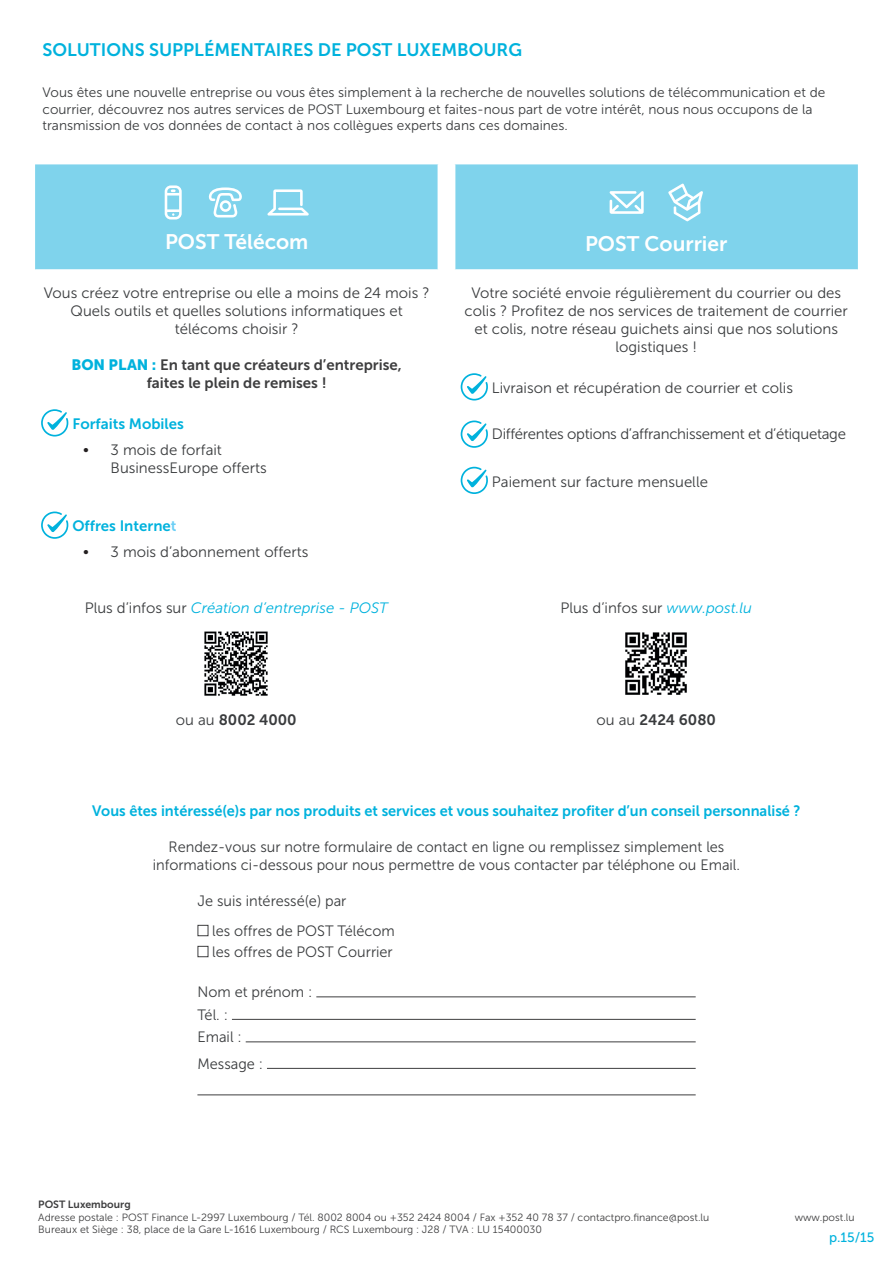
<style>
.page{position:relative;width:893px;height:1263px;background:#fff}
.page>*{position:absolute;margin:0;border:0;box-sizing:border-box;transform-origin:0 0}
.t1{font:21px "Museo Sans 700";color:#fff}
.t2{font:18px "Museo Sans 700";color:#00b2dd}
.t3{font:15px/18px "Museo Sans 300";color:#393b3d;text-align:center}
.t4{font:15px "Museo Sans 700";color:#00b2dd}
.t5{font:15px/18px "Museo Sans 700";color:#3e3e3f;text-align:center}
.t6{font:15px "Museo Sans 300";letter-spacing:-.02em;color:#393b3d}
.t7{font:italic 15px "Museo Sans 300";color:#00b2dd}
.t8{font:15px "Museo Sans 700";color:#393b3d}
.t9{font:13.65px/16.4px "Museo Sans 300";color:#393b3d}
.t10{font:13.5px "Museo Sans 500";color:#00b2dd}
.t11{font:10.5px "Museo Sans 300";color:#3e3e3f}
.t12{font:10.5px "Museo Sans 700";color:#3e3e3f}
.s1{font-family:"Museo Sans 900";color:#00b2dd}
.s2{font-family:"Times";color:#231f20}
.s3{color:#6bcff6}
.s4{font-style:normal;color:#393b3d}
.s5{font-family:"Museo Sans 300"}
.s6{font-style:italic;color:#00b2dd}
.s7{color:#3e3e3f}
</style>
<div class="page">
<div style="left:35px;top:164px;width:823px;height:105px;background:#7fd3ec"></div>
<svg style="left:438px;top:164px;width:17px;height:105px"></svg>
<svg style="left:165px;top:185px;width:17px;height:34px"></svg>
<svg style="left:208px;top:187px;width:34px;height:30px"></svg>
<svg style="left:267px;top:189px;width:42px;height:27px"></svg>
<svg style="left:609px;top:191px;width:35px;height:23px"></svg>
<svg style="left:668px;top:184px;width:35px;height:37px"></svg>
<svg style="left:41px;top:409px;width:27px;height:27px"></svg>
<svg style="left:41px;top:511px;width:27px;height:28px"></svg>
<svg style="left:461px;top:373px;width:27px;height:27px"></svg>
<svg style="left:461px;top:420px;width:27px;height:28px"></svg>
<svg style="left:461px;top:467px;width:27px;height:27px"></svg>
<img style="left:204px;top:631px;width:64px;height:65px">
<img style="left:625px;top:632px;width:62px;height:63px">
<hr style="left:316px;top:996px;width:380px;height:1px;background:#3e3e3f">
<hr style="left:232px;top:1019px;width:464px;height:1px;background:#3e3e3f">
<hr style="left:246px;top:1041px;width:450px;height:1px;background:#3e3e3f">
<hr style="left:267px;top:1068px;width:429px;height:1px;background:#3e3e3f">
<hr style="left:197px;top:1094px;width:499px;height:1px;background:#3e3e3f">
<p class="t2" style="left:43px;top:40px;width:481px">SOLUTIONS SUPPLÉMENTAIRES DE POST LUXEMBOURG</p>
<p class="t9" style="left:43px;top:85px;width:784px">Vous êtes une nouvelle entreprise ou vous êtes simplement à la recherche de nouvelles solutions de télécommunication et de courrier, découvrez nos autres services de POST Luxembourg et faites-nous part de votre intérêt, nous nous occupons de la transmission de vos données de contact à nos collègues experts dans ces domaines.</p>
<h1 class="t1" style="left:165px;top:230px;width:145px">POST Télécom</h1>
<h1 class="t1" style="left:585px;top:232px;width:144px">POST Courrier</h1>
<p class="t3" style="left:44px;top:284px;width:387px">Vous créez votre entreprise ou elle a moins de 24 mois ?<br>Quels outils et quelles solutions informatiques et télécoms choisir ?</p>
<p class="t5" style="left:71px;top:356px;width:332px"><span class="s1">BON PLAN :</span> En tant que créateurs d’entreprise, faites le plein de remises !</p>
<p class="t4" style="left:72px;top:415px;width:113px">Forfaits Mobiles</p>
<p class="t3" style="left:111px;top:440px;width:158px;text-align:left;text-indent:-27px"><span class="s2">•</span> 3 mois de forfait<br>BusinessEurope offerts</p>
<p class="t3" style="left:465px;top:284px;width:385px">Votre société envoie régulièrement du courrier ou des colis ? Profitez de nos services de traitement de courrier et colis, notre réseau guichets ainsi que nos solutions logistiques !</p>
<p class="t3" style="left:492px;top:379px;width:303px">Livraison et récupération de courrier et colis</p>
<p class="t6" style="left:492px;top:426px;width:355px">Différentes options d’affranchissement et d’étiquetage</p>
<p class="t3" style="left:492px;top:472px;width:218px">Paiement sur facture mensuelle</p>
<p class="t4" style="left:72px;top:518px;width:106px">Offres Interne<span class="s3">t</span></p>
<p class="t3" style="left:84px;top:543px;width:226px"><span class="s2">•</span> 3 mois d’abonnement offerts</p>
<p class="t7" style="left:85px;top:600px;width:305px"><span class="s4">Plus d’infos sur</span> Création d’entreprise - POST</p>
<p class="t8" style="left:176px;top:711px;width:122px"><span class="s5">ou au</span> 8002 4000</p>
<p class="t3" style="left:560px;top:599px;width:193px">Plus d’infos sur <span class="s6">www.post.lu</span></p>
<p class="t8" style="left:597px;top:711px;width:121px"><span class="s5">ou au</span> 2424 6080</p>
<p class="t4" style="left:92px;top:803px;width:710px">Vous êtes intéressé(e)s par nos produits et services et vous souhaitez profiter d’un conseil personnalisé ?</p>
<p class="t3" style="left:153px;top:838px;width:589px">Rendez-vous sur notre formulaire de contact en ligne ou remplissez simplement les informations ci-dessous pour nous permettre de vous contacter par téléphone ou Email.</p>
<p class="t3" style="left:197px;top:892px;width:151px">Je suis intéressé(e) par</p>
<p class="t3" style="left:197px;top:922px;width:199px"><span class="s7">■</span> les offres de POST Télécom</p>
<p class="t3" style="left:197px;top:943px;width:197px"><span class="s7">■</span> les offres de POST Courrier</p>
<p class="t3" style="left:197px;top:981px;width:116px;line-height:22.5px;text-align:left">Nom et prénom :<br>Tél. :<br>Email :</p>
<p class="t3" style="left:197px;top:1055px;width:67px">Message :</p>
<p class="t12" style="left:38px;top:1198px;width:94px">POST Luxembourg</p>
<p class="t11" style="left:38px;top:1211px;width:673px">Adresse postale : POST Finance L-2997 Luxembourg / Tél. 8002 8004 ou +352 2424 8004 / Fax +352 40 78 37 / contactpro.finance@post.lu</p>
<p class="t11" style="left:795px;top:1211px;width:61px">www.post.lu</p>
<p class="t11" style="left:38px;top:1224px;width:505px">Bureaux et Siège : 38, place de la Gare L-1616 Luxembourg / RCS Luxembourg : J28 / TVA : LU 15400030</p>
<p class="t10" style="left:829px;top:1230px;width:47px">p.15/15</p>
</div>
